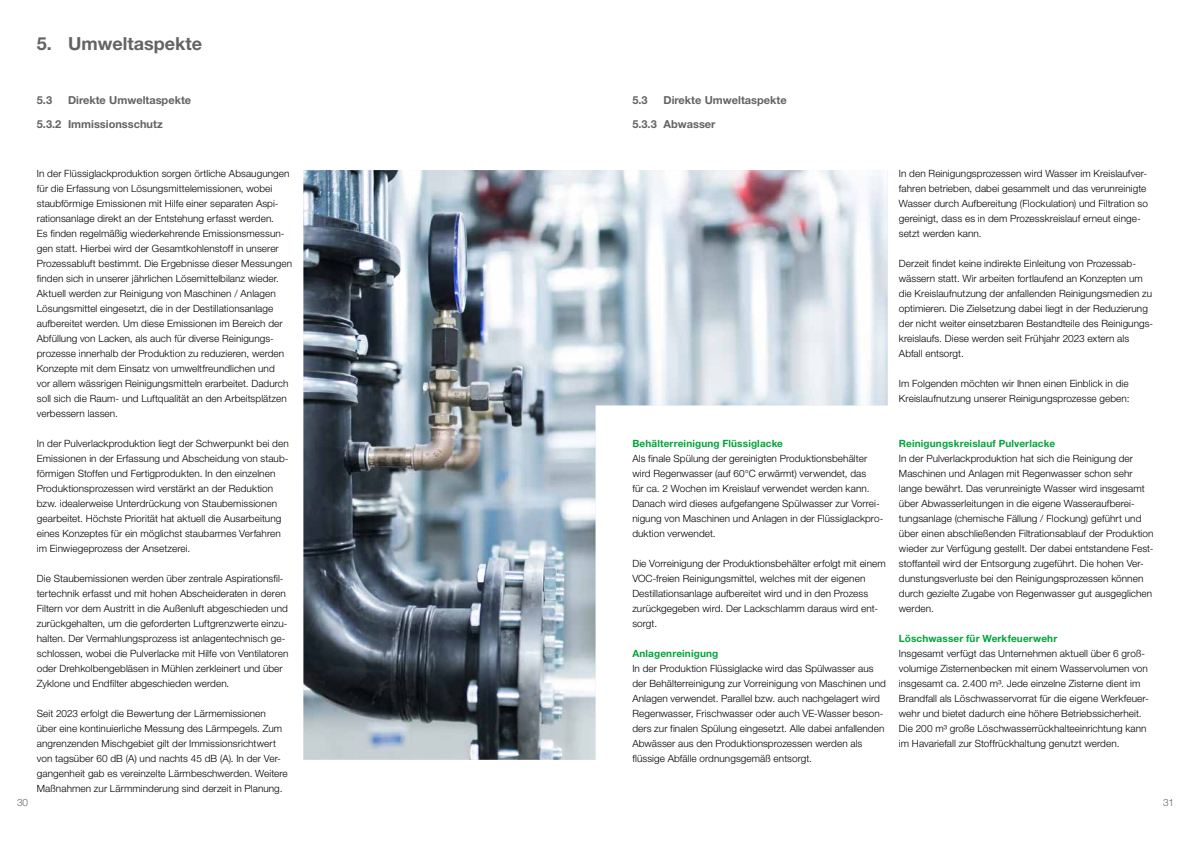
<style>
.page{position:relative;width:1191px;height:842px;background:#fff}
.page>*{position:absolute;margin:0;border:0;box-sizing:border-box;transform-origin:0 0}
.t1{font:700 18px "Helvetica Neue LT Std";color:#646363}
.t2{font:700 11px/23.3px "Helvetica Neue LT Std";color:#646363}
.t3{font:300 10px/15px "Helvetica Neue LT Std";letter-spacing:.005em;color:#000}
.t4{font:700 10px "Helvetica Neue LT Std";letter-spacing:.015em;color:#00a538}
.t5{font:300 10px "Helvetica Neue LT Std";color:#646363}
</style>
<div class="page">
<img style="left:303px;top:170px;width:584px;height:590px">
<h1 class="t1" style="left:37px;top:32px;width:167px">5. Umweltaspekte</h1>
<p class="t2" style="left:37px;top:88px;width:17px">5.3</p>
<p class="t2" style="left:37px;top:88px;width:156px;text-indent:31px">Direkte Umweltaspekte<br>5.3.2 Immissionsschutz</p>
<p class="t2" style="left:632px;top:88px;width:17px">5.3</p>
<p class="t2" style="left:632px;top:88px;width:156px;text-indent:31px">Direkte Umweltaspekte<br>5.3.3 Abwasser</p>
<p class="t3" style="left:37px;top:166px;width:257px">In der Flüssiglackproduktion sorgen örtliche Absaugungen für die Erfassung von Lösungsmittelemissionen, wobei staubförmige Emissionen mit Hilfe einer separaten Aspi&shy;rationsanlage direkt an der Entstehung erfasst werden.<br>Es finden regelmäßig wiederkehrende Emissionsmessun&shy;gen statt. Hierbei wird der Gesamtkohlenstoff in unserer Prozessabluft bestimmt. Die Ergebnisse dieser Messungen finden sich in unserer jährlichen Lösemittelbilanz wieder.<br>Aktuell werden zur Reinigung von Maschinen / Anlagen Lösungsmittel eingesetzt, die in der Destillationsanlage aufbereitet werden. Um diese Emissionen im Bereich der Abfüllung von Lacken, als auch für diverse Reinigungs&shy;prozesse innerhalb der Produktion zu reduzieren, werden Konzepte mit dem Einsatz von umweltfreundlichen und<br>vor allem wässrigen Reinigungsmitteln erarbeitet. Dadurch soll sich die Raum- und Luftqualität an den Arbeitsplätzen verbessern lassen.</p>
<p class="t3" style="left:37px;top:436px;width:253px">In der Pulverlackproduktion liegt der Schwerpunkt bei den Emissionen in der Erfassung und Abscheidung von staub&shy;förmigen Stoffen und Fertigprodukten. In den einzelnen Produktionsprozessen wird verstärkt an der Reduktion bzw. idealerweise Unterdrückung von Staubemissionen gearbeitet. Höchste Priorität hat aktuell die Ausarbeitung eines Konzeptes für ein möglichst staubarmes Verfahren im Einwiegeprozess der Ansetzerei.</p>
<p class="t3" style="left:37px;top:571px;width:253px">Die Staubemissionen werden über zentrale Aspirationsfil&shy;tertechnik erfasst und mit hohen Abscheideraten in deren Filtern vor dem Austritt in die Außenluft abgeschieden und zurückgehalten, um die geforderten Luftgrenzwerte einzu&shy;halten. Der Vermahlungsprozess ist anlagentechnisch ge&shy;schlossen, wobei die Pulverlacke mit Hilfe von Ventilatoren oder Drehkolbengebläsen in Mühlen zerkleinert und über Zyklone und Endfilter abgeschieden werden.</p>
<p class="t3" style="left:37px;top:706px;width:252px">Seit 2023 erfolgt die Bewertung der Lärmemissionen über eine kontinuierliche Messung des Lärmpegels. Zum angrenzenden Mischgebiet gilt der Immissionsrichtwert von tagsüber 60 dB (A) und nachts 45 dB (A). In der Ver&shy;gangenheit gab es vereinzelte Lärmbeschwerden. Weitere Maßnahmen zur Lärmminderung sind derzeit in Planung.</p>
<p class="t3" style="left:899px;top:166px;width:250px">In den Reinigungsprozessen wird Wasser im Kreislaufver&shy;fahren betrieben, dabei gesammelt und das verunreinigte Wasser durch Aufbereitung (Flockulation) und Filtration so gereinigt, dass es in dem Prozesskreislauf erneut einge&shy;setzt werden kann.</p>
<p class="t3" style="left:899px;top:256px;width:256px">Derzeit findet keine indirekte Einleitung von Prozessab&shy;wässern statt. Wir arbeiten fortlaufend an Konzepten um die Kreislaufnutzung der anfallenden Reinigungsmedien zu optimieren. Die Zielsetzung dabei liegt in der Reduzierung der nicht weiter einsetzbaren Bestandteile des Reinigungs&shy;kreislaufs. Diese werden seit Frühjahr 2023 extern als Abfall entsorgt.</p>
<p class="t3" style="left:899px;top:376px;width:232px">Im Folgenden möchten wir Ihnen einen Einblick in die<br>Kreislaufnutzung unserer Reinigungsprozesse geben:</p>
<p class="t4" style="left:632px;top:437px;width:152px">Behälterreinigung Flüssiglacke</p>
<p class="t3" style="left:632px;top:450px;width:252px">Als finale Spülung der gereinigten Produktionsbehälter wird Regenwasser (auf 60°C erwärmt) verwendet, das<br>für ca. 2 Wochen im Kreislauf verwendet werden kann.<br>Danach wird dieses aufgefangene Spülwasser zur Vorrei&shy;nigung von Maschinen und Anlagen in der Flüssiglackpro&shy;duktion verwendet.</p>
<p class="t3" style="left:632px;top:555px;width:255px">Die Vorreinigung der Produktionsbehälter erfolgt mit einem VOC-freien Reinigungsmittel, welches mit der eigenen Destillationsanlage aufbereitet wird und in den Prozess zurückgegeben wird. Der Lackschlamm daraus wird ent&shy;sorgt.</p>
<p class="t4" style="left:632px;top:647px;width:87px">Anlagenreinigung</p>
<p class="t3" style="left:632px;top:660px;width:255px">In der Produktion Flüssiglacke wird das Spülwasser aus der Behälterreinigung zur Vorreinigung von Maschinen und Anlagen verwendet. Parallel bzw. auch nachgelagert wird Regenwasser, Frischwasser oder auch VE-Wasser beson&shy;ders zur finalen Spülung eingesetzt. Alle dabei anfallenden Abwässer aus den Produktionsprozessen werden als flüssige Abfälle ordnungsgemäß entsorgt.</p>
<p class="t4" style="left:899px;top:437px;width:158px">Reinigungskreislauf Pulverlacke</p>
<p class="t3" style="left:899px;top:450px;width:256px">In der Pulverlackproduktion hat sich die Reinigung der Maschinen und Anlagen mit Regenwasser schon sehr lange bewährt. Das verunreinigte Wasser wird insgesamt über Abwasserleitungen in die eigene Wasseraufberei&shy;tungsanlage (chemische Fällung / Flockung) geführt und über einen abschließenden Filtrationsablauf der Produktion wieder zur Verfügung gestellt. Der dabei entstandene Fest&shy;stoffanteil wird der Entsorgung zugeführt. Die hohen Ver&shy;dunstungsverluste bei den Reinigungsprozessen können durch gezielte Zugabe von Regenwasser gut ausgeglichen werden.</p>
<p class="t4" style="left:899px;top:632px;width:160px">Löschwasser für Werkfeuerwehr</p>
<p class="t3" style="left:899px;top:645px;width:251px">Insgesamt verfügt das Unternehmen aktuell über 6 groß&shy;volumige Zisternenbecken mit einem Wasservolumen von insgesamt ca. 2.400 m³. Jede einzelne Zisterne dient im Brandfall als Löschwasservorrat für die eigene Werkfeuer&shy;wehr und bietet dadurch eine höhere Betriebssicherheit.<br>Die 200 m³ große Löschwasserrückhalteeinrichtung kann im Havariefall zur Stoffrückhaltung genutzt werden.</p>
<p class="t5" style="left:17px;top:796px;width:13px">30</p>
<p class="t5" style="left:1163px;top:796px;width:12px">31</p>
</div>
